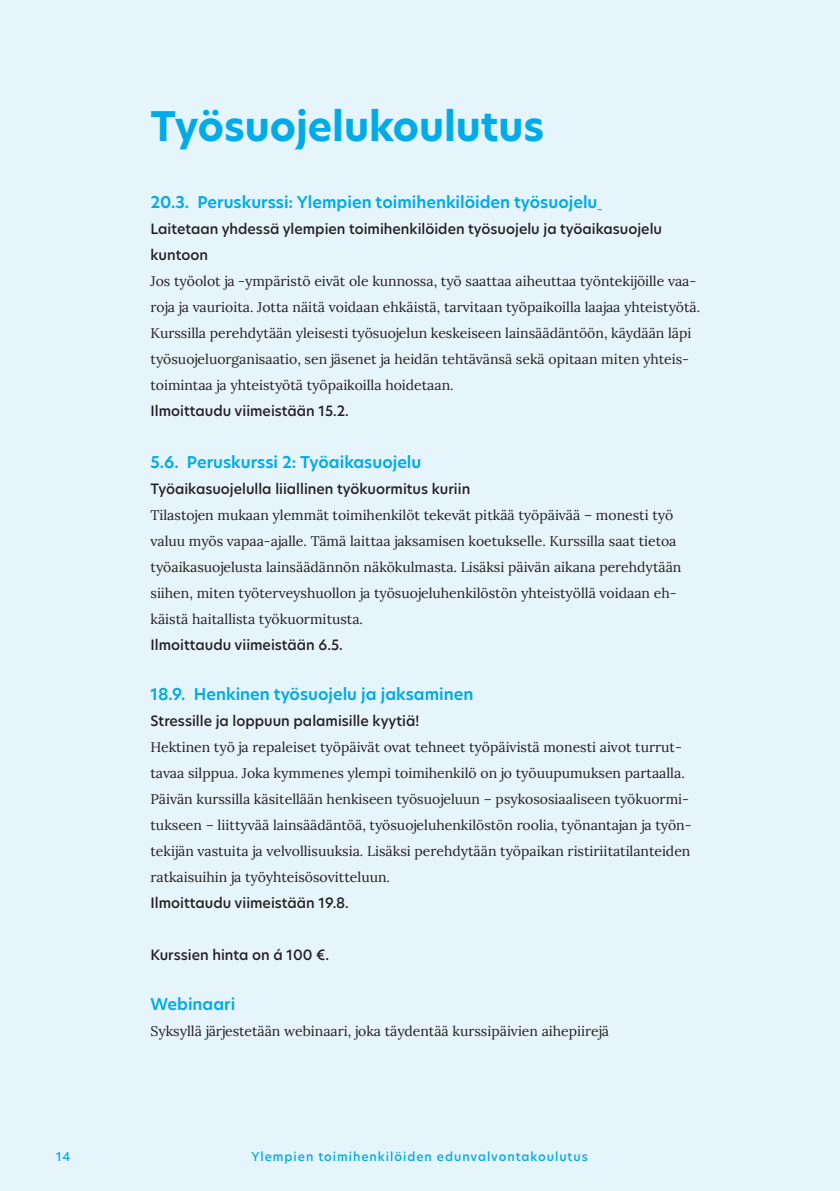
<style>
.page{position:relative;width:840px;height:1191px;background:#fff}
.page>*{position:absolute;margin:0;border:0;box-sizing:border-box;transform-origin:0 0}
.t1{font:700 40px "Hero New";color:#00abe7}
.t2{font:600 16px "Hero New";color:#00abe7}
.t3{font:14px/26px "Lora";color:#231f20}
.t4{font:500 14px/26px "Hero New";color:#231f20}
.t5{font:500 12px "Hero New";letter-spacing:.08em;color:#00abe7}
</style>
<div class="page">
<div style="left:0;top:0;width:839px;height:1191px;background:#e6f4fb"></div>
<h1 class="t1" style="left:150px;top:99px;width:395px">Työsuojelukoulutus</h1>
<p class="t2" style="left:150px;top:191px;width:448px">20.3. Peruskurssi: Ylempien toimihenkilöiden työsuojelu</p>
<p class="t4" style="left:150px;top:216px;width:512px">Laitetaan yhdessä ylempien toimihenkilöiden työsuojelu ja työaikasuojelu kuntoon</p>
<p class="t3" style="left:150px;top:267px;width:551px">Jos työolot ja -ympäristö eivät ole kunnossa, työ saattaa aiheuttaa työntekijöille vaa&shy;roja ja vaurioita. Jotta näitä voidaan ehkäistä, tarvitaan työpaikoilla laajaa yhteistyötä.<br>Kurssilla perehdytään yleisesti työsuojelun keskeiseen lainsäädäntöön, käydään läpi työsuojeluorganisaatio, sen jäsenet ja heidän tehtävänsä sekä opitaan miten yhteis&shy;toimintaa ja yhteistyötä työpaikoilla hoidetaan.</p>
<p class="t4" style="left:150px;top:398px;width:199px">Ilmoittaudu viimeistään 15.2.</p>
<p class="t2" style="left:150px;top:451px;width:272px">5.6. Peruskurssi 2: Työaikasuojelu</p>
<p class="t4" style="left:150px;top:476px;width:321px">Työaikasuojelulla liiallinen työkuormitus kuriin</p>
<p class="t3" style="left:150px;top:501px;width:532px">Tilastojen mukaan ylemmät toimihenkilöt tekevät pitkää työpäivää – monesti työ valuu myös vapaa-ajalle. Tämä laittaa jaksamisen koetukselle. Kurssilla saat tietoa työaikasuojelusta lainsäädännön näkökulmasta. Lisäksi päivän aikana perehdytään siihen, miten työterveyshuollon ja työsuojeluhenkilöstön yhteistyöllä voidaan eh&shy;käistä haitallista työkuormitusta.</p>
<p class="t4" style="left:150px;top:632px;width:193px">Ilmoittaudu viimeistään 6.5.</p>
<p class="t2" style="left:150px;top:683px;width:324px">18.9. Henkinen työsuojelu ja jaksaminen</p>
<p class="t4" style="left:150px;top:708px;width:270px">Stressille ja loppuun palamisille kyytiä!</p>
<p class="t3" style="left:150px;top:733px;width:542px">Hektinen työ ja repaleiset työpäivät ovat tehneet työpäivistä monesti aivot turrut&shy;tavaa silppua. Joka kymmenes ylempi toimihenkilö on jo työuupumuksen partaalla.<br>Päivän kurssilla käsitellään henkiseen työsuojeluun – psykososiaaliseen työkuormi&shy;tukseen – liittyvää lainsäädäntöä, työsuojeluhenkilöstön roolia, työnantajan ja työn&shy;tekijän vastuita ja velvollisuuksia. Lisäksi perehdytään työpaikan ristiriitatilanteiden ratkaisuihin ja työyhteisösovitteluun.</p>
<p class="t4" style="left:150px;top:890px;width:200px">Ilmoittaudu viimeistään 19.8.</p>
<p class="t4" style="left:150px;top:942px;width:180px">Kurssien hinta on á 100 €.</p>
<p class="t2" style="left:150px;top:993px;width:86px">Webinaari</p>
<p class="t3" style="left:150px;top:1017px;width:459px">Syksyllä järjestetään webinaari, joka täydentää kurssipäivien aihepiirejä</p>
<p class="t5" style="left:56px;top:1148px;width:16px">14</p>
<p class="t5" style="left:251px;top:1148px;width:337px">Ylempien toimihenkilöiden edunvalvontakoulutus</p>
</div>
